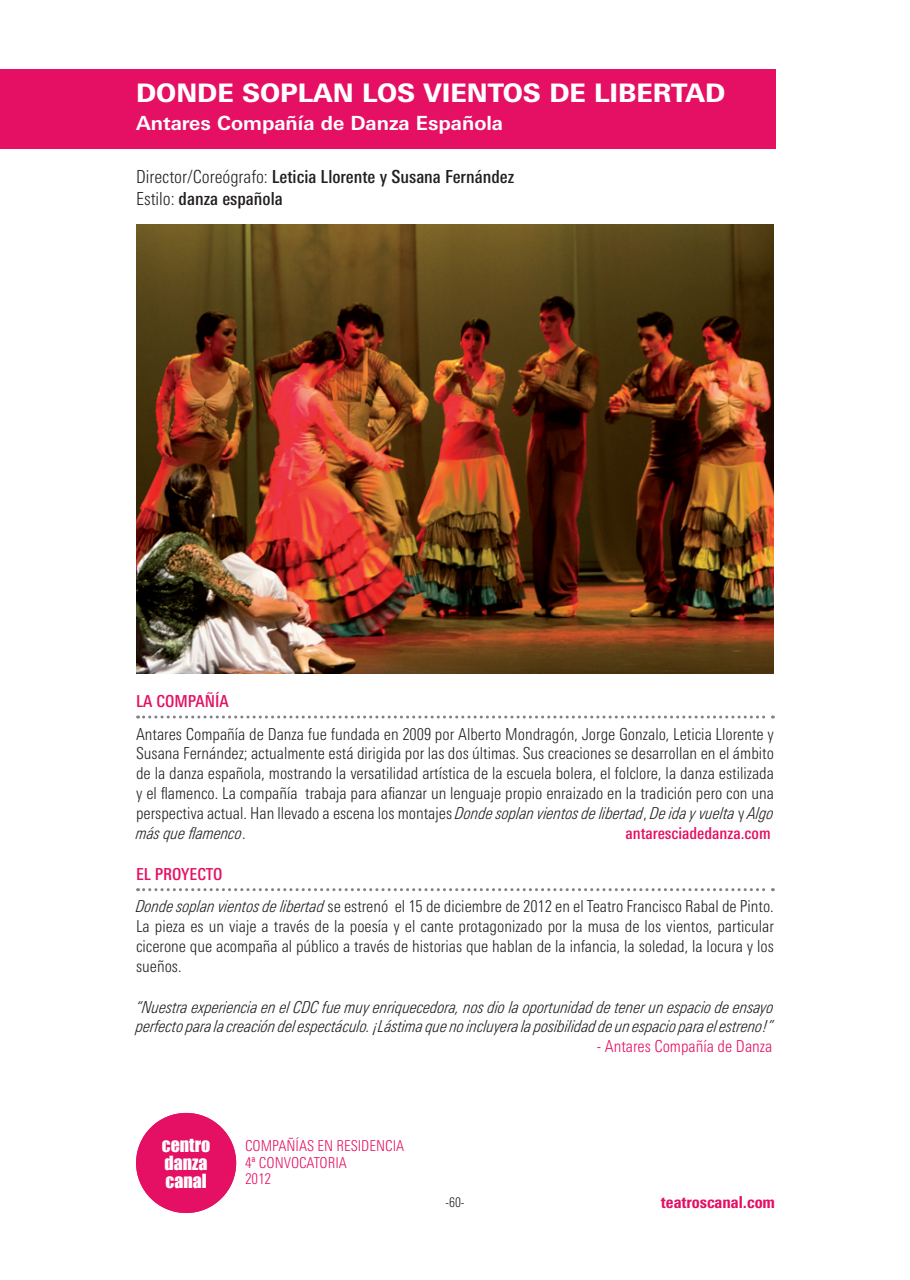
<style>
.page{position:relative;width:910px;height:1280px;background:#fff}
.page>*{position:absolute;margin:0;border:0;box-sizing:border-box;transform-origin:0 0}
.t1{font:800 28.95px "Linotype Univers Basic";color:#fff}
._01_TÍTULO{font:800 25.5px "Linotype Univers Basic";color:#fff}
._01_TÍTULO-2{font:700 19.5px "Linotype Univers Basic";color:#fff}
._03_FICHA{font:500 condensed 18px/21.6px "Linotype Univers";color:#231f20}
.t2{font:18px/18.1px "Impact";color:#fff}
._05_DESCRIPCIÓN{font:300 condensed 16.5px/19.8px "Linotype Univers";color:#231f20;text-align:justify}
._06_CITA{font:italic 300 condensed 16.5px/19.8px "Linotype Univers";color:#231f20}
._06_CITA-2{font:300 condensed 16.5px "Linotype Univers";color:#e50f63}
._05_DESCRIPCIÓN-2{font:500 condensed 16.5px "Linotype Univers";color:#e50f63}
._04_LA_COMPAÑÍA_EL_P{font:500 condensed 16.5px "Linotype Univers";color:#e50f63}
.t3{font:800 condensed 16.5px "Linotype Univers";color:#e50f63}
._00_COMPAÑIAS_CONVOC{font:300 condensed 15px "Linotype Univers";color:#e50f63}
.t4{font:300 condensed 13.5px "Linotype Univers";color:#231f20}
.s1{font-weight:300}
.s2{font-style:italic}
</style>
<div class="page">
<div style="left:136px;top:1113px;width:100px;height:100px;background:#e50f63;border-radius:50%"></div>
<div style="left:0;top:69px;width:775px;height:80px;background:#e50f63"></div>
<img style="left:137px;top:225px;width:637px;height:449px">
<svg style="left:138px;top:715px;width:635px;height:3px"></svg>
<svg style="left:138px;top:888px;width:635px;height:3px"></svg>
<p class="_01_TÍTULO" style="left:136px;top:78px;width:591px">DONDE SOPLAN LOS VIENTOS DE LIBERTAD</p>
<p class="_01_TÍTULO-2" style="left:136px;top:111px;width:369px">Antares Compañía de Danza Española</p>
<h1 class="t1" style="left:136px;top:77px;width:298px">EL PESO DEL ALMA</h1>
<p class="_01_TÍTULO-2" style="left:136px;top:114px;width:317px">Ahmed Karetti / El peso del alma</p>
<p class="_03_FICHA" style="left:136px;top:166px;width:380px"><span class="s1">Director/Coreógrafo:</span> Leticia Llorente y Susana Fernández<br><span class="s1">Estilo:</span> danza española</p>
<p class="_04_LA_COMPAÑÍA_EL_P" style="left:136px;top:691px;width:94px">La compañía</p>
<p class="_05_DESCRIPCIÓN" style="left:136px;top:724px;width:639px">Antares Compañía de Danza fue fundada en 2009 por Alberto Mondragón, Jorge Gonzalo, Leticia Llorente y Susana Fernández; actualmente está dirigida por las dos últimas. Sus creaciones se desarrollan en el ámbito de la danza española, mostrando la versatilidad artística de la escuela bolera, el folclore, la danza estilizada y el flamenco. La compañía trabaja para afianzar un lenguaje propio enraizado en la tradición pero con una perspectiva actual. Han llevado a escena los montajes <span class="s2">Donde soplan vientos de libertad</span>, <span class="s2">De ida y vuelta</span> y <span class="s2">Algo más que flamenco</span>.</p>
<p class="_05_DESCRIPCIÓN-2" style="left:625px;top:823px;width:147px">antaresciadedanza.com</p>
<p class="_04_LA_COMPAÑÍA_EL_P" style="left:136px;top:864px;width:88px">El proyecto</p>
<p class="_05_DESCRIPCIÓN" style="left:136px;top:896px;width:639px"><span class="s2">Donde soplan vientos de libertad</span> se estrenó el 15 de diciembre de 2012 en el Teatro Francisco Rabal de Pinto.<br>La pieza es un viaje a través de la poesía y el cante protagonizado por la musa de los vientos, particular cicerone que acompaña al público a través de historias que hablan de la infancia, la soledad, la locura y los sueños.</p>
<p class="_06_CITA" style="left:136px;top:997px;width:639px">“Nuestra experiencia en el CDC fue muy enriquecedora, nos dio la oportunidad de tener un espacio de ensayo perfecto para la creación del espectáculo. ¡Lástima que no incluyera la posibilidad de un espacio para el estreno!”</p>
<p class="_06_CITA-2" style="left:597px;top:1037px;width:177px">- Antares Compañía de Danza</p>
<p class="t2" style="left:162px;top:1135px;width:50px">centro danza canal</p>
<p class="_00_COMPAÑIAS_CONVOC" style="left:245px;top:1137px;width:10px">compa</p>
<p class="_00_COMPAÑIAS_CONVOC" style="left:286px;top:1137px;width:58px">ñías en residencia</p>
<p class="_00_COMPAÑIAS_CONVOC" style="left:245px;top:1154px;width:23px">4ª convocatoria</p>
<p class="_00_COMPAÑIAS_CONVOC" style="left:245px;top:1170px;width:28px">2012</p>
<p class="t4" style="left:446px;top:1195px;width:20px">-60-</p>
<p class="t3" style="left:661px;top:1192px;width:116px">teatroscanal.com</p>
</div>
